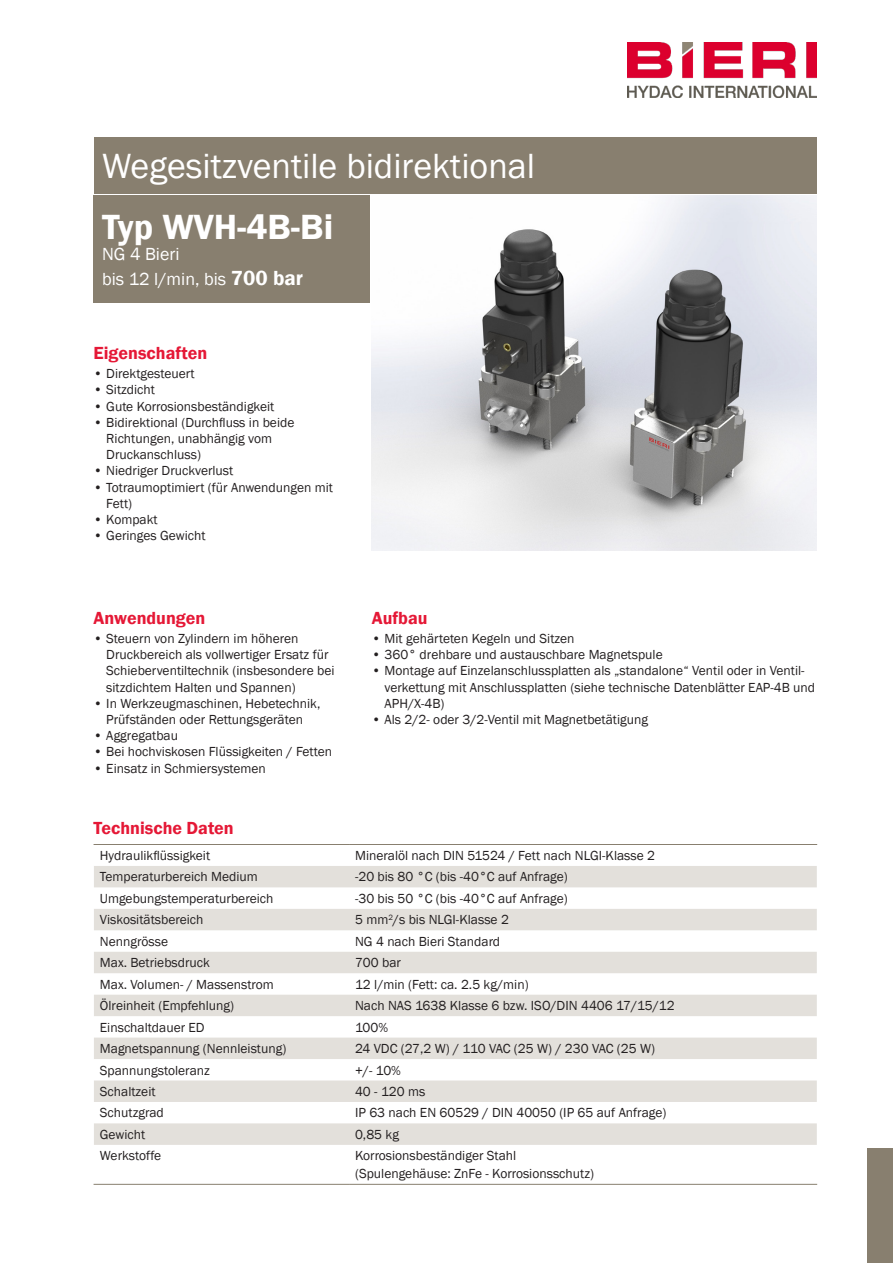
<style>
.page{position:relative;width:893px;height:1263px;background:#fff}
.page>*{position:absolute;margin:0;border:0;box-sizing:border-box;transform-origin:0 0}
._01_Titelseite_Titel_1{font:36px "Franklin Gothic";color:#fff}
._02_Titelseite_Untertitel_1{font:600 36px "Franklin Gothic";color:#fff}
._04_Titel_rot{font:600 18px "Franklin Gothic";color:#e51836}
._03_Titelseite_Untertitel_2{font:18px "Franklin Gothic";color:#fff}
._07_Grundtext{font:13.5px/16.2px "Franklin Gothic";color:#231f20}
._07_Grundtext-2{font:13.5px "Franklin Gothic";letter-spacing:-.02em;color:#231f20}
.s1{font-weight:600;font-size:21px}
</style>
<div class="page">
<div style="left:867px;top:1148px;width:26px;height:115px;background:#887f6f"></div>
<img style="left:627px;top:43px;width:189px;height:54px">
<div style="left:94px;top:137px;width:722px;height:56px;background:#887f6f"></div>
<div style="left:94px;top:195px;width:276px;height:108px;background:#887f6f"></div>
<img style="left:372px;top:196px;width:444px;height:355px">
<svg style="left:94px;top:866px;width:723px;height:279px;fill:#e3e0db"></svg>
<hr style="left:94px;top:844px;width:255px;height:1px;background:#887f6f">
<hr style="left:349px;top:844px;width:468px;height:1px;background:#887f6f">
<hr style="left:94px;top:1184px;width:255px;height:1px;background:#887f6f">
<hr style="left:349px;top:1184px;width:468px;height:1px;background:#887f6f">
<p class="_01_Titelseite_Titel_1" style="left:102px;top:144px;width:435px">Wegesitzventile bidirektional</p>
<p class="_02_Titelseite_Untertitel_1" style="left:102px;top:204px;width:233px">Typ WVH-4B-Bi</p>
<p class="_03_Titelseite_Untertitel_2" style="left:102px;top:243px;width:79px">NG 4 Bieri</p>
<p class="_03_Titelseite_Untertitel_2" style="left:102px;top:268px;width:203px">bis 12 l/min, bis <span class="s1">700 bar</span></p>
<p class="_04_Titel_rot" style="left:94px;top:342px;width:115px">Eigenschaften</p>
<p class="_07_Grundtext" style="left:94px;top:366px;width:103px">• Direktgesteuert</p>
<p class="_07_Grundtext" style="left:94px;top:382px;width:63px">• Sitzdicht</p>
<p class="_07_Grundtext" style="left:94px;top:398px;width:182px">• Gute Korrosionsbeständigkeit</p>
<p class="_07_Grundtext" style="left:106px;top:414px;width:190px;text-indent:-13px">• Bidirektional (Durchfluss in beide<br>Richtungen, unabhängig vom<br>Druckanschluss)</p>
<p class="_07_Grundtext" style="left:94px;top:463px;width:141px">• Niedriger Druckverlust</p>
<p class="_07_Grundtext" style="left:106px;top:479px;width:228px;text-indent:-13px">• Totraumoptimiert (für Anwendungen mit<br>Fett)</p>
<p class="_07_Grundtext" style="left:94px;top:512px;width:66px">• Kompakt</p>
<p class="_07_Grundtext" style="left:94px;top:528px;width:114px">• Geringes Gewicht</p>
<p class="_04_Titel_rot" style="left:94px;top:607px;width:113px">Anwendungen</p>
<p class="_07_Grundtext" style="left:106px;top:631px;width:230px;text-indent:-13px">• Steuern von Zylindern im höheren Druckbereich als vollwertiger Ersatz für Schieberventiltechnik (insbesondere bei sitzdichtem Halten und Spannen)</p>
<p class="_07_Grundtext" style="left:94px;top:695px;width:228px;text-align:center">• In Werkzeugmaschinen, Hebetechnik,<br>Prüfständen oder Rettungsgeräten</p>
<p class="_07_Grundtext" style="left:94px;top:728px;width:86px">• Aggregatbau</p>
<p class="_07_Grundtext" style="left:94px;top:744px;width:240px">• Bei hochviskosen Flüssigkeiten / Fetten</p>
<p class="_07_Grundtext" style="left:94px;top:760px;width:174px">• Einsatz in Schmiersystemen</p>
<p class="_04_Titel_rot" style="left:94px;top:817px;width:142px">Technische Daten</p>
<p class="_04_Titel_rot" style="left:372px;top:607px;width:57px">Aufbau</p>
<p class="_07_Grundtext" style="left:372px;top:631px;width:204px">• Mit gehärteten Kegeln und Sitzen</p>
<p class="_07_Grundtext" style="left:372px;top:647px;width:292px">• 360° drehbare und austauschbare Magnetspule</p>
<p class="_07_Grundtext" style="left:385px;top:663px;width:432px;text-indent:-13px">• Montage auf Einzelanschlussplatten als „standalone“ Ventil oder in Ventil&shy;verkettung mit Anschlussplatten (siehe technische Datenblätter EAP-4B und<br>APH/X-4B)</p>
<p class="_07_Grundtext" style="left:372px;top:712px;width:278px">• Als 2/2- oder 3/2-Ventil mit Magnetbetätigung</p>
<p class="_07_Grundtext" style="left:100px;top:848px;width:112px">Hydraulikflüssigkeit</p>
<p class="_07_Grundtext" style="left:355px;top:848px;width:302px">Mineralöl nach DIN 51524 / Fett nach NLGI-Klasse 2</p>
<p class="_07_Grundtext" style="left:100px;top:869px;width:159px">Temperaturbereich Medium</p>
<p class="_07_Grundtext" style="left:355px;top:869px;width:214px">-20 bis 80 °C (bis -40°C auf Anfrage)</p>
<p class="_07_Grundtext" style="left:100px;top:890px;width:175px">Umgebungstemperaturbereich</p>
<p class="_07_Grundtext" style="left:355px;top:890px;width:214px">-30 bis 50 °C (bis -40°C auf Anfrage)</p>
<p class="_07_Grundtext" style="left:100px;top:912px;width:105px">Viskositätsbereich</p>
<p class="_07_Grundtext" style="left:355px;top:912px;width:155px">5 mm<sup>2</sup>/s bis NLGI-Klasse 2</p>
<p class="_07_Grundtext" style="left:100px;top:933px;width:70px">Nenngrösse</p>
<p class="_07_Grundtext" style="left:355px;top:933px;width:147px">NG 4 nach Bieri Standard</p>
<p class="_07_Grundtext" style="left:100px;top:955px;width:112px">Max. Betriebsdruck</p>
<p class="_07_Grundtext" style="left:355px;top:955px;width:47px">700 bar</p>
<p class="_07_Grundtext" style="left:100px;top:976px;width:175px">Max. Volumen- / Massenstrom</p>
<p class="_07_Grundtext" style="left:355px;top:976px;width:175px">12 l/min (Fett: ca. 2.5 kg/min)</p>
<p class="_07_Grundtext" style="left:100px;top:998px;width:136px">Ölreinheit (Empfehlung)</p>
<p class="_07_Grundtext" style="left:355px;top:998px;width:321px">Nach NAS 1638 Klasse 6 bzw. ISO/DIN 4406 17/15/12</p>
<p class="_07_Grundtext" style="left:100px;top:1019px;width:106px">Einschaltdauer ED</p>
<p class="_07_Grundtext" style="left:355px;top:1019px;width:35px">100%</p>
<p class="_07_Grundtext" style="left:100px;top:1041px;width:188px">Magnetspannung (Nennleistung)</p>
<p class="_07_Grundtext-2" style="left:355px;top:1040px;width:301px">24 VDC (27,2 W) / 110 VAC (25 W) / 230 VAC (25 W)</p>
<p class="_07_Grundtext" style="left:100px;top:1062px;width:111px">Spannungstoleranz</p>
<p class="_07_Grundtext" style="left:355px;top:1062px;width:47px">+/- 10%</p>
<p class="_07_Grundtext" style="left:100px;top:1084px;width:57px">Schaltzeit</p>
<p class="_07_Grundtext" style="left:355px;top:1084px;width:72px">40 - 120 ms</p>
<p class="_07_Grundtext" style="left:100px;top:1105px;width:65px">Schutzgrad</p>
<p class="_07_Grundtext" style="left:355px;top:1105px;width:313px">IP 63 nach EN 60529 / DIN 40050 (IP 65 auf Anfrage)</p>
<p class="_07_Grundtext" style="left:100px;top:1126px;width:47px">Gewicht</p>
<p class="_07_Grundtext" style="left:355px;top:1126px;width:46px">0,85 kg</p>
<p class="_07_Grundtext" style="left:100px;top:1148px;width:63px">Werkstoffe</p>
<p class="_07_Grundtext" style="left:355px;top:1148px;width:163px">Korrosionsbeständiger Stahl</p>
<p class="_07_Grundtext" style="left:355px;top:1166px;width:240px">(Spulengehäuse: ZnFe - Korrosionsschutz)</p>
</div>
